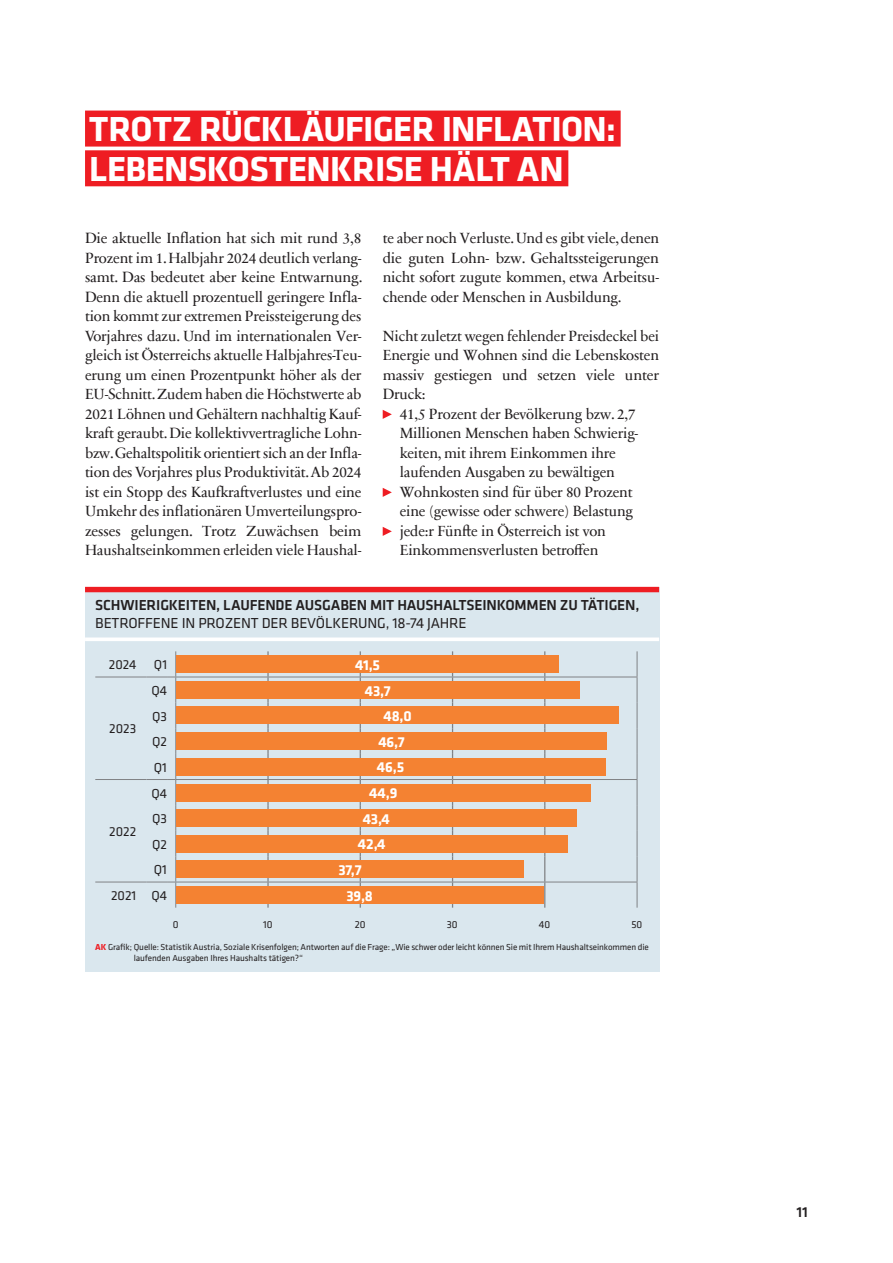
<style>
.page{position:relative;width:893px;height:1263px;background:#fff}
.page>*{position:absolute;margin:0;border:0;box-sizing:border-box;transform-origin:0 0}
.t1{font:700 36px/39.8px "Klavika Basic";letter-spacing:-.015em;color:#fff}
.t2{font:15px/19.5px "Sabon Next Com";letter-spacing:-.01em;color:#231f20;text-align:justify}
.t3{font:500 15px "Klavika Basic";letter-spacing:-.01em;color:#231f20}
.t4{font:15px "Klavika Basic";letter-spacing:-.01em;color:#231f20}
.t5{font:700 15px "Klavika Basic";letter-spacing:-.01em;color:#fff}
.t6{font:13.5px "Klavika Basic";color:#231f20}
.t7{font:10.5px "Klavika Basic";letter-spacing:-.01em;color:#231f20}
.t8{font:9px/10.8px "Klavika Basic";letter-spacing:-.01em;color:#231f20}
.s1{font-weight:700;color:#ee1d23}
</style>
<div class="page">
<svg style="left:383px;top:410px;width:9px;height:9px"></svg>
<svg style="left:383px;top:488px;width:9px;height:9px"></svg>
<svg style="left:383px;top:527px;width:9px;height:9px"></svg>
<div style="left:85px;top:111px;width:536px;height:36px;background:#ee1d23"></div>
<div style="left:85px;top:150px;width:483px;height:36px;background:#ee1d23"></div>
<div style="left:85px;top:587px;width:574px;height:384px;background:#dae7ee"></div>
<div style="left:85px;top:587px;width:574px;height:5px;background:#ee1d23"></div>
<svg style="left:85px;top:637px;width:574px;height:4px;background:#fafbfc"></svg>
<hr style="left:267px;top:651px;width:2px;height:26px;background:#808285">
<hr style="left:267px;top:677px;width:2px;height:26px;background:#808285">
<hr style="left:267px;top:703px;width:2px;height:25px;background:#808285">
<hr style="left:267px;top:728px;width:2px;height:26px;background:#808285">
<hr style="left:267px;top:754px;width:2px;height:25px;background:#808285">
<hr style="left:267px;top:780px;width:2px;height:25px;background:#808285">
<hr style="left:267px;top:805px;width:2px;height:26px;background:#808285">
<hr style="left:267px;top:831px;width:2px;height:25px;background:#808285">
<hr style="left:267px;top:856px;width:2px;height:26px;background:#808285">
<hr style="left:267px;top:882px;width:2px;height:26px;background:#808285">
<svg style="left:360px;top:651px;width:1px;height:257px"></svg>
<svg style="left:452px;top:651px;width:1px;height:257px"></svg>
<svg style="left:544px;top:651px;width:1px;height:257px"></svg>
<svg style="left:637px;top:651px;width:1px;height:257px"></svg>
<hr style="left:95px;top:677px;width:52px;height:1px;background:#808285">
<hr style="left:176px;top:677px;width:92px;height:1px;background:#808285">
<hr style="left:268px;top:677px;width:92px;height:1px;background:#808285">
<hr style="left:360px;top:677px;width:93px;height:1px;background:#808285">
<hr style="left:453px;top:677px;width:92px;height:1px;background:#808285">
<hr style="left:545px;top:677px;width:92px;height:1px;background:#808285">
<hr style="left:95px;top:779px;width:52px;height:1px;background:#808285">
<hr style="left:176px;top:779px;width:92px;height:1px;background:#808285">
<hr style="left:268px;top:779px;width:92px;height:1px;background:#808285">
<hr style="left:360px;top:779px;width:93px;height:1px;background:#808285">
<hr style="left:453px;top:779px;width:92px;height:1px;background:#808285">
<hr style="left:545px;top:779px;width:92px;height:1px;background:#808285">
<svg style="left:147px;top:651px;width:29px;height:257px"></svg>
<hr style="left:176px;top:882px;width:92px;height:1px;background:#808285">
<hr style="left:268px;top:882px;width:92px;height:1px;background:#808285">
<hr style="left:360px;top:882px;width:93px;height:1px;background:#808285">
<hr style="left:453px;top:882px;width:92px;height:1px;background:#808285">
<hr style="left:545px;top:882px;width:92px;height:1px;background:#808285">
<hr style="left:95px;top:882px;width:52px;height:1px;background:#808285">
<div style="left:176px;top:655px;width:383px;height:18px;background:#f48232"></div>
<div style="left:176px;top:681px;width:403px;height:18px;background:#f48232"></div>
<div style="left:176px;top:706px;width:443px;height:18px;background:#f48232"></div>
<div style="left:176px;top:732px;width:431px;height:18px;background:#f48232"></div>
<div style="left:176px;top:757px;width:429px;height:18px;background:#f48232"></div>
<div style="left:176px;top:783px;width:414px;height:18px;background:#f48232"></div>
<div style="left:176px;top:809px;width:401px;height:18px;background:#f48232"></div>
<div style="left:176px;top:835px;width:391px;height:17px;background:#f48232"></div>
<div style="left:176px;top:860px;width:348px;height:18px;background:#f48232"></div>
<div style="left:176px;top:886px;width:367px;height:18px;background:#f48232"></div>
<h1 class="t1" style="left:89px;top:107px;width:528px">TROTZ RÜCKLÄUFIGER INFLATION:<br>LEBENSKOSTENKRISE HÄLT AN</h1>
<p class="t2" style="left:85px;top:228px;width:279px">Die aktuelle Inflation hat sich mit rund 3,8<br>Prozent im 1. Halbjahr 2024 deutlich verlang&shy;samt. Das bedeutet aber keine Entwarnung.<br>Denn die aktuell prozentuell geringere Infla&shy;tion kommt zur extremen Preissteigerung des Vorjahres dazu. Und im internationalen Ver&shy;gleich ist Österreichs aktuelle Halbjahres-Teu&shy;erung um einen Prozentpunkt höher als der EU-Schnitt. Zudem haben die Höchstwerte ab 2021 Löhnen und Gehältern nachhaltig Kauf&shy;kraft geraubt. Die kollektivvertragliche Lohn&shy;bzw. Gehaltspolitik orientiert sich an der Infla&shy;tion des Vorjahres plus Produktivität. Ab 2024 ist ein Stopp des Kaufkraftverlustes und eine Umkehr des inflationären Umverteilungspro&shy;zesses gelungen. Trotz Zuwächsen beim Haushaltseinkommen erleiden viele Haushal-</p>
<p class="t2" style="left:383px;top:228px;width:278px">te aber noch Verluste. Und es gibt viele, denen die guten Lohn- bzw. Gehaltssteigerungen nicht sofort zugute kommen, etwa Arbeitsu&shy;chende oder Menschen in Ausbildung.</p>
<p class="t2" style="left:383px;top:325px;width:278px">Nicht zuletzt wegen fehlender Preisdeckel bei</p>
<p class="t2" style="left:383px;top:345px;width:278px">Energie und Wohnen sind die Lebenskosten</p>
<p class="t2" style="left:383px;top:364px;width:278px">massiv gestiegen und setzen viele unter</p>
<p class="t2" style="left:383px;top:384px;width:44px">Druck:</p>
<p class="t2" style="left:400px;top:403px;width:238px">41,5 Prozent der Bevölkerung bzw. 2,7</p>
<p class="t2" style="left:400px;top:423px;width:240px">Millionen Menschen haben Schwierig-</p>
<p class="t2" style="left:400px;top:442px;width:218px">keiten, mit ihrem Einkommen ihre</p>
<p class="t2" style="left:400px;top:462px;width:217px">laufenden Ausgaben zu bewältigen</p>
<p class="t2" style="left:400px;top:481px;width:234px">Wohnkosten sind für über 80 Prozent</p>
<p class="t2" style="left:400px;top:501px;width:235px">eine (gewisse oder schwere) Belastung</p>
<p class="t2" style="left:400px;top:520px;width:208px">jede:r Fünfte in Österreich ist von</p>
<p class="t2" style="left:400px;top:540px;width:200px">Einkommensverlusten betroffen</p>
<p class="t3" style="left:95px;top:595px;width:546px">SCHWIERIGKEITEN, LAUFENDE AUSGABEN MIT HAUSHALTSEINKOMMEN ZU TÄTIGEN,</p>
<p class="t4" style="left:95px;top:613px;width:373px">BETROFFENE IN PROZENT DER BEVÖLKERUNG, 18-74 JAHRE</p>
<p class="t6" style="left:109px;top:656px;width:29px">2024</p>
<p class="t6" style="left:154px;top:656px;width:15px">Q1</p>
<p class="t5" style="left:355px;top:654px;width:27px">41,5</p>
<p class="t6" style="left:109px;top:720px;width:29px">2023</p>
<p class="t6" style="left:151px;top:682px;width:17px">Q4</p>
<p class="t5" style="left:365px;top:680px;width:28px">43,7</p>
<p class="t6" style="left:152px;top:707px;width:16px">Q3</p>
<p class="t5" style="left:383px;top:705px;width:30px">48,0</p>
<p class="t6" style="left:152px;top:733px;width:16px">Q2</p>
<p class="t5" style="left:378px;top:731px;width:28px">46,7</p>
<p class="t6" style="left:154px;top:758px;width:15px">Q1</p>
<p class="t5" style="left:377px;top:756px;width:29px">46,5</p>
<p class="t6" style="left:151px;top:784px;width:17px">Q4</p>
<p class="t5" style="left:369px;top:782px;width:30px">44,9</p>
<p class="t6" style="left:152px;top:810px;width:16px">Q3</p>
<p class="t5" style="left:363px;top:808px;width:29px">43,4</p>
<p class="t6" style="left:152px;top:835px;width:16px">Q2</p>
<p class="t5" style="left:358px;top:833px;width:29px">42,4</p>
<p class="t6" style="left:154px;top:861px;width:15px">Q1</p>
<p class="t5" style="left:339px;top:859px;width:25px">37,7</p>
<p class="t6" style="left:111px;top:887px;width:58px">2021 Q4</p>
<p class="t5" style="left:346px;top:885px;width:28px">39,8</p>
<p class="t6" style="left:109px;top:822px;width:29px">2022</p>
<p class="t7" style="left:173px;top:917px;width:7px">0</p>
<p class="t7" style="left:263px;top:917px;width:11px">10</p>
<p class="t7" style="left:355px;top:917px;width:12px">20</p>
<p class="t7" style="left:447px;top:917px;width:12px">30</p>
<p class="t7" style="left:539px;top:917px;width:13px">40</p>
<p class="t7" style="left:631px;top:917px;width:12px">50</p>
<p class="t8" style="left:134px;top:942px;width:517px;text-indent:-39px"><span class="s1">AK</span> Grafik; Quelle: Statistik Austria, Soziale Krisenfolgen; Antworten auf die Frage: „Wie schwer oder leicht können Sie mit Ihrem Haushaltseinkommen die laufenden Ausgaben Ihres Haushalts tätigen?“</p>
<p class="t3" style="left:797px;top:1202px;width:13px">11</p>
</div>
